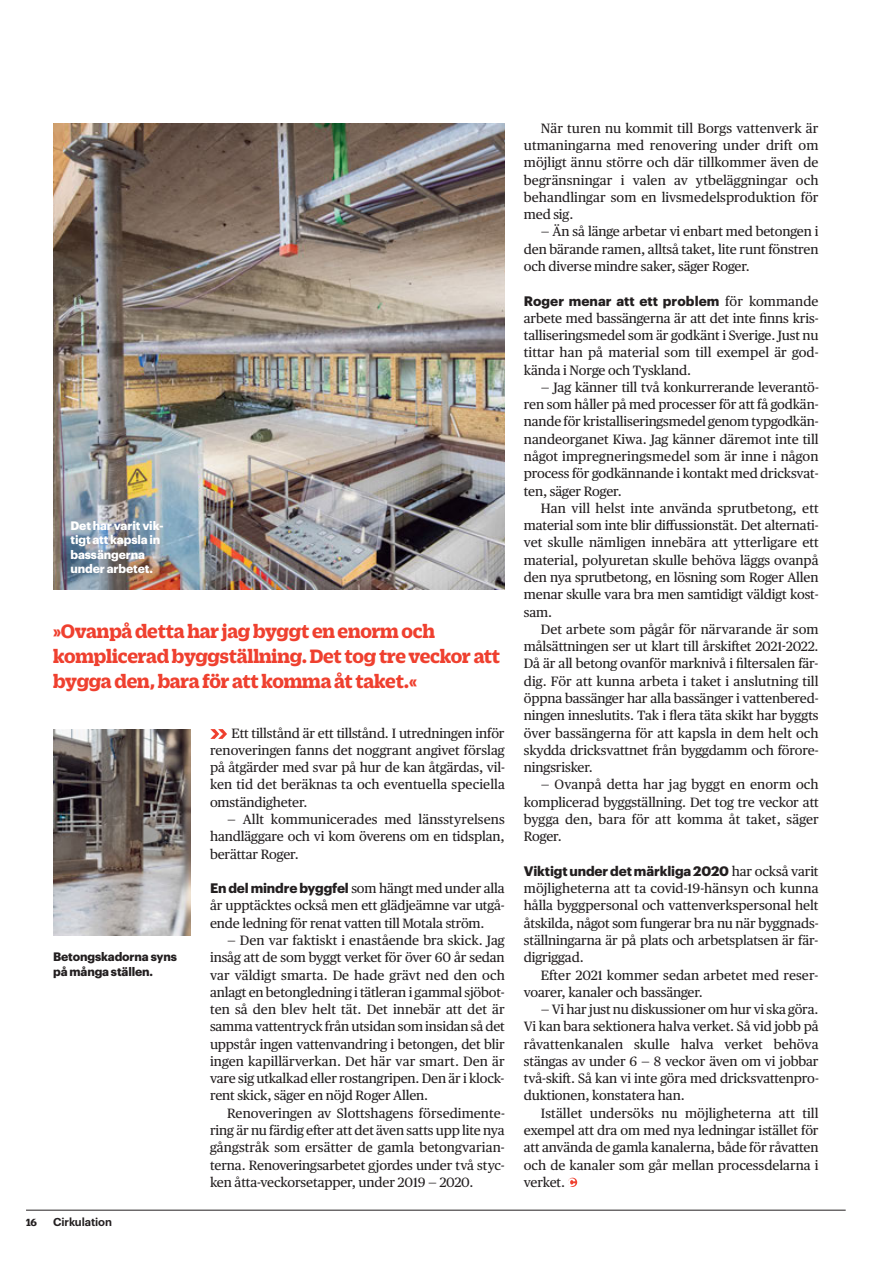
<style>
.page{position:relative;width:893px;height:1263px;background:#fff}
.page>*{position:absolute;margin:0;border:0;box-sizing:border-box;transform-origin:0 0}
.t1{font:700 21px/25.2px "Duplicate Slab";letter-spacing:-.01em;color:#ef402f}
.t2{font:13.5px/17.2px "Publico Text";letter-spacing:-.01em;color:#231f20;text-align:justify}
.t3{font:700 13.5px "Graphik";letter-spacing:-.01em;color:#231f20}
.t4{font:700 12px/14.4px "Graphik";letter-spacing:-.01em;color:#fff}
.t5{font:700 12px/14.4px "Graphik";letter-spacing:-.01em;color:#231f20}
.t6{font:600 11.25px "Graphik";letter-spacing:-.01em;color:#231f20}
.t7{font:700 11.25px "Duplicate Slab";color:#231f20}
.s1{font-family:"Graphik";font-weight:700}
.s2{font-family:"Publico Text";font-weight:400}
</style>
<div class="page">
<hr style="left:26px;top:1210px;width:820px;height:1px;background:#231f20">
<svg style="left:568px;top:1178px;width:9px;height:9px"></svg>
<svg style="left:568px;top:1178px;width:7px;height:8px"></svg>
<svg style="left:210px;top:729px;width:17px;height:10px"></svg>
<img style="left:53px;top:123px;width:452px;height:467px">
<img style="left:53px;top:729px;width:138px;height:206px">
<p class="t4" style="left:70px;top:517px;width:95px">Det har varit vik&shy;tigt att kapsla in bassängerna under arbetet.</p>
<h1 class="t1" style="left:53px;top:617px;width:449px">»Ovanpå detta har jag byggt en enorm och komplicerad byggställning. Det tog tre veckor att bygga den, bara för att komma åt taket.«</h1>
<p class="t5" style="left:53px;top:949px;width:125px">Betongskadorna syns på många ställen.</p>
<p class="t7" style="left:26px;top:1214px;width:12px">16</p>
<p class="t6" style="left:53px;top:1213px;width:60px">Cirkulation</p>
<p class="t2" style="left:210px;top:723px;width:296px;text-indent:22px">Ett tillstånd är ett tillstånd. I utredningen inför renoveringen fanns det noggrant angivet förslag på åtgärder med svar på hur de kan åtgärdas, vil&shy;ken tid det beräknas ta och eventuella speciella omständigheter.</p>
<p class="t2" style="left:210px;top:810px;width:296px;text-indent:17px">— Allt kommunicerades med länsstyrelsens handläggare och vi kom överens om en tidsplan, berättar Roger.</p>
<p class="t2" style="left:210px;top:879px;width:296px"><span class="s1">En del mindre byggfel</span> som hängt med under alla år upptäcktes också men ett glädjeämne var utgå&shy;ende ledning för renat vatten till Motala ström.</p>
<p class="t2" style="left:210px;top:931px;width:296px;text-indent:17px">— Den var faktiskt i enastående bra skick. Jag insåg att de som byggt verket för över 60 år sedan var väldigt smarta. De hade grävt ned den och anlagt en betongledning i tätleran i gammal sjöbot&shy;ten så den blev helt tät. Det innebär att det är samma vattentryck från utsidan som insidan så det uppstår ingen vattenvandring i betongen, det blir ingen kapillärverkan. Det här var smart. Den är vare sig utkalkad eller rostangripen. Den är i klock&shy;rent skick, säger en nöjd Roger Allen.</p>
<p class="t2" style="left:210px;top:1103px;width:296px;text-indent:17px">Renoveringen av Slottshagens försedimente&shy;ring är nu färdig efter att det även satts upp lite nya gångstråk som ersätter de gamla betongvarian&shy;terna. Renoveringsarbetet gjordes under två styc&shy;ken åtta-veckorsetapper, under 2019 — 2020.</p>
<p class="t2" style="left:524px;top:119px;width:296px;text-indent:17px">När turen nu kommit till Borgs vattenverk är utmaningarna med renovering under drift om möjligt ännu större och där tillkommer även de begränsningar i valen av ytbeläggningar och behandlingar som en livsmedelsproduktion för med sig.</p>
<p class="t2" style="left:524px;top:222px;width:296px;text-indent:17px">— Än så länge arbetar vi enbart med betongen i den bärande ramen, alltså taket, lite runt fönstren och diverse mindre saker, säger Roger.</p>
<p class="t3" style="left:524px;top:290px;width:296px">Roger menar att ett problem <span class="s2">för kommande</span></p>
<p class="t2" style="left:524px;top:309px;width:296px">arbete med bassängerna är att det inte finns kris&shy;talliseringsmedel som är godkänt i Sverige. Just nu tittar han på material som till exempel är god&shy;kända i Norge och Tyskland.</p>
<p class="t2" style="left:524px;top:378px;width:296px;text-indent:17px">— Jag känner till två konkurrerande leverantö&shy;ren som håller på med processer för att få godkän&shy;nande för kristalliseringsmedel genom typgodkän&shy;nandeorganet Kiwa. Jag känner däremot inte till något impregneringsmedel som är inne i någon process för godkännande i kontakt med dricksvat&shy;ten, säger Roger.</p>
<p class="t2" style="left:524px;top:499px;width:296px;text-indent:17px">Han vill helst inte använda sprutbetong, ett material som inte blir diffussionstät. Det alternati&shy;vet skulle nämligen innebära att ytterligare ett material, polyuretan skulle behöva läggs ovanpå den nya sprutbetong, en lösning som Roger Allen menar skulle vara bra men samtidigt väldigt kost&shy;sam.</p>
<p class="t2" style="left:524px;top:620px;width:296px;text-indent:17px">Det arbete som pågår för närvarande är som målsättningen ser ut klart till årskiftet 2021-2022.<br>Då är all betong ovanför marknivå i filtersalen fär&shy;dig. För att kunna arbeta i taket i anslutning till öppna bassänger har alla bassänger i vattenbered&shy;ningen inneslutits. Tak i flera täta skikt har byggts över bassängerna för att kapsla in dem helt och skydda dricksvattnet från byggdamm och förore&shy;ningsrisker.</p>
<p class="t2" style="left:524px;top:775px;width:296px;text-indent:17px">— Ovanpå detta har jag byggt en enorm och komplicerad byggställning. Det tog tre veckor att bygga den, bara för att komma åt taket, säger Roger.</p>
<p class="t3" style="left:524px;top:860px;width:296px">Viktigt under det märkliga 2020 <span class="s2">har också varit</span></p>
<p class="t2" style="left:524px;top:879px;width:296px">möjligheterna att ta covid-19-hänsyn och kunna hålla byggpersonal och vattenverkspersonal helt åtskilda, något som fungerar bra nu när byggnads&shy;ställningarna är på plats och arbetsplatsen är fär&shy;digriggad.</p>
<p class="t2" style="left:524px;top:965px;width:296px;text-indent:17px">Efter 2021 kommer sedan arbetet med reser&shy;voarer, kanaler och bassänger.</p>
<p class="t2" style="left:524px;top:1000px;width:296px;text-indent:17px">— Vi har just nu diskussioner om hur vi ska göra.<br>Vi kan bara sektionera halva verket. Så vid jobb på råvattenkanalen skulle halva verket behöva stängas av under 6 — 8 veckor även om vi jobbar två-skift. Så kan vi inte göra med dricksvattenpro&shy;duktionen, konstatera han.</p>
<p class="t2" style="left:524px;top:1103px;width:296px;text-indent:17px">Istället undersöks nu möjligheterna att till exempel att dra om med nya ledningar istället för att använda de gamla kanalerna, både för råvatten och de kanaler som går mellan processdelarna i verket.</p>
</div>
